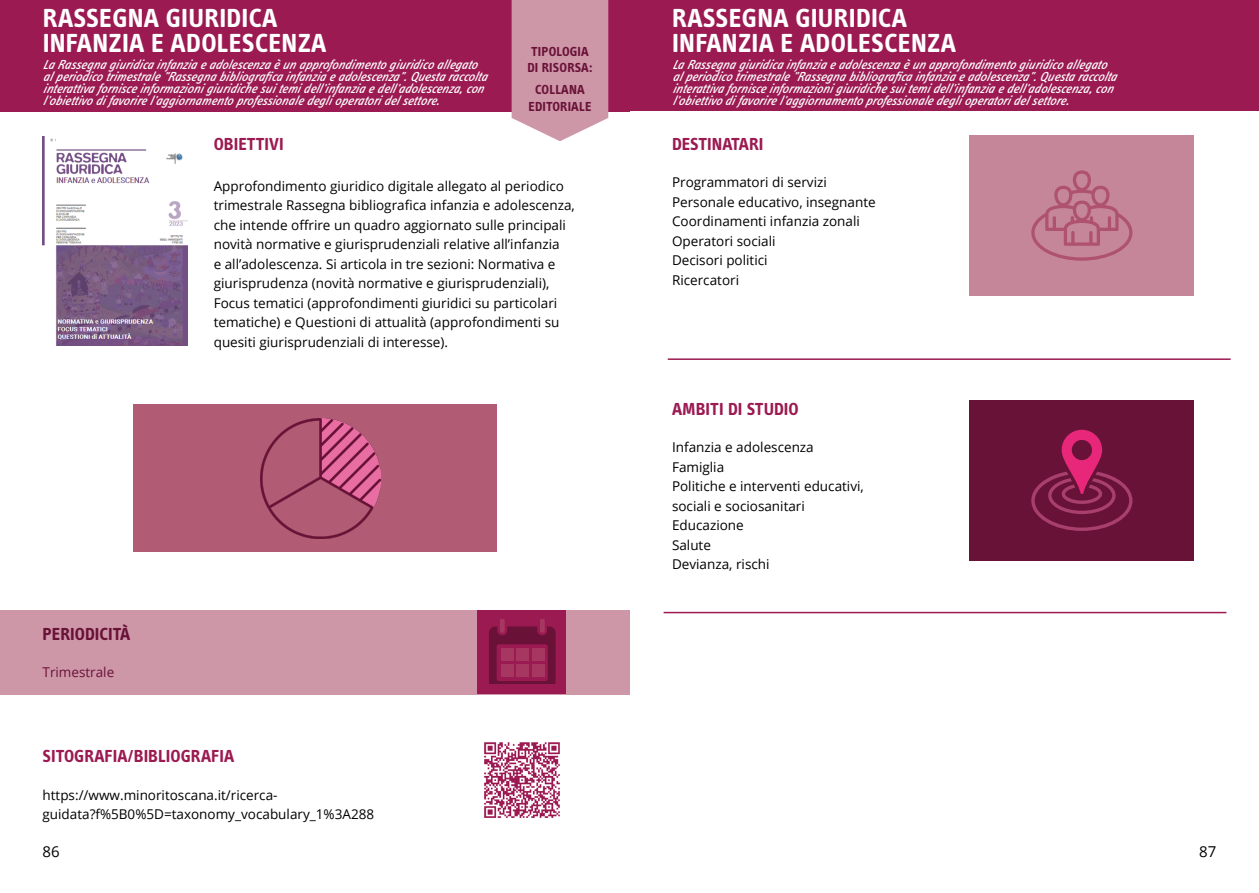
<style>
.page{position:relative;width:1259px;height:893px;background:#fff}
.page>*{position:absolute;margin:0;border:0;box-sizing:border-box;transform-origin:0 0}
.TITOLO_scheda{font:700 27px "Info Text Pro";letter-spacing:.01em;color:#fff}
.titolo_SEZIONE_scheda_fuchsia{font:700 18px "Info Text Pro";color:#9c1a52}
.titolo_SEZIONE_scheda_fuchsia-2{font:700 18px "Info Text Pro";color:#691237}
.t1{font:15px "Open Sans";color:#000}
.CORPO_DEL_TESTO{font:13.5px/19.5px "Open Sans";color:#000}
.SOTTOTITOLO_scheda_TRE_righe{font:italic 13.5px/12px "Info Text Pro";color:#fff}
.testo_LINGUETTA_fuchsia{font:700 13.5px "Info Text Pro";letter-spacing:.01em;color:#691237}
.CORPO_DEL_TESTO-2{font:13.5px "Open Sans";color:#691237}
</style>
<div class="page">
<div style="left:0;top:610px;width:629px;height:84px;background:#ce97a8"></div>
<div style="left:477px;top:610px;width:89px;height:84px;background:#9c1a52"></div>
<svg style="left:489px;top:620px;width:66px;height:63px"></svg>
<div style="left:501px;top:648px;width:12px;height:13px;background:#a53760"></div>
<div style="left:516px;top:648px;width:12px;height:13px;background:#a53760"></div>
<div style="left:501px;top:664px;width:12px;height:13px;background:#a53760"></div>
<div style="left:516px;top:664px;width:12px;height:13px;background:#a53760"></div>
<div style="left:532px;top:648px;width:12px;height:13px;background:#a53760"></div>
<div style="left:532px;top:664px;width:12px;height:13px;background:#a53760"></div>
<div style="left:0;top:0;width:629px;height:111px;background:#9c1a52"></div>
<svg style="left:511px;top:0;width:97px;height:141px;background:#d19eae"></svg>
<img style="left:42px;top:136px;width:145px;height:209px">
<img style="left:484px;top:742px;width:76px;height:76px">
<div style="left:133px;top:404px;width:363px;height:148px;background:#b25b75"></div>
<img style="left:261px;top:419px;width:119px;height:119px">
<div style="left:630px;top:1px;width:629px;height:110px;background:#9c1a52"></div>
<hr style="left:668px;top:358px;width:562px;height:2px;background:#9c1a52">
<hr style="left:663px;top:612px;width:563px;height:1px;background:#9c1a52">
<div style="left:969px;top:135px;width:225px;height:161px;background:#c6869a"></div>
<svg style="left:1031px;top:170px;width:101px;height:91px"></svg>
<div style="left:969px;top:400px;width:225px;height:160px;background:#691237"></div>
<svg style="left:1031px;top:430px;width:101px;height:101px"></svg>
<p class="TITOLO_scheda" style="left:43px;top:1px;width:236px">RASSEGNA GIURIDICA</p>
<p class="TITOLO_scheda" style="left:43px;top:27px;width:285px">INFANZIA E ADOLESCENZA</p>
<p class="SOTTOTITOLO_scheda_TRE_righe" style="left:43px;top:58px;width:450px">LaRassegnagiuridicainfanziaeadolescenzaèunapprofondimentogiuridicoallegato al periodicotrimestrale"Rassegnabibliograficainfanziaeadolescenza".Questaraccolta interattivafornisceinformazioni giuridichesui temi dell 'infanziaedell 'adolescenza,con l 'obiettivodi favorirel 'aggiornamentoprofessionaledegli operatori del settore.</p>
<p class="titolo_SEZIONE_scheda_fuchsia" style="left:214px;top:133px;width:71px">OBIETTIVI</p>
<p class="CORPO_DEL_TESTO" style="left:214px;top:176px;width:363px">Approfondimento giuridico digitale allegato al periodico trimestrale Rassegna bibliografica infanzia e adolescenza, che intende offrire un quadro aggiornato sulle principali novità normative e giurisprudenziali relative all’infanzia<br>e all’adolescenza. Si articola in tre sezioni: Normativa e giurisprudenza (novità normative e giurisprudenziali), Focus tematici (approfondimenti giuridici su particolari tematiche) e Questioni di attualità (approfondimenti su quesiti giurisprudenziali di interesse).</p>
<p class="testo_LINGUETTA_fuchsia" style="left:531px;top:43px;width:59px">TIPOLOGIA</p>
<p class="testo_LINGUETTA_fuchsia" style="left:527px;top:59px;width:67px">DI RISORSA:</p>
<p class="testo_LINGUETTA_fuchsia" style="left:535px;top:82px;width:51px">COLLANA</p>
<p class="testo_LINGUETTA_fuchsia" style="left:528px;top:98px;width:64px">EDITORIALE</p>
<p class="titolo_SEZIONE_scheda_fuchsia-2" style="left:43px;top:623px;width:89px">PERIODICITÀ</p>
<p class="CORPO_DEL_TESTO-2" style="left:43px;top:663px;width:73px">Trimestrale</p>
<p class="titolo_SEZIONE_scheda_fuchsia" style="left:43px;top:745px;width:193px">SITOGRAFIA/BIBLIOGRAFIA</p>
<p class="CORPO_DEL_TESTO" style="left:43px;top:785px;width:333px">https://www.minoritoscana.it/ricerca&shy;guidata?f%5B0%5D=taxonomy_vocabulary_1%3A288</p>
<p class="TITOLO_scheda" style="left:672px;top:1px;width:236px">RASSEGNA GIURIDICA</p>
<p class="TITOLO_scheda" style="left:672px;top:27px;width:285px">INFANZIA E ADOLESCENZA</p>
<p class="SOTTOTITOLO_scheda_TRE_righe" style="left:672px;top:58px;width:450px">LaRassegnagiuridicainfanziaeadolescenzaèunapprofondimentogiuridicoallegato al periodicotrimestrale"Rassegnabibliograficainfanziaeadolescenza".Questaraccolta interattivafornisceinformazioni giuridichesui temi dell 'infanziaedell 'adolescenza,con l 'obiettivodi favorirel 'aggiornamentoprofessionaledegli operatori del settore.</p>
<p class="titolo_SEZIONE_scheda_fuchsia" style="left:672px;top:133px;width:93px">DESTINATARI</p>
<p class="CORPO_DEL_TESTO" style="left:672px;top:172px;width:156px">Programmatori di servizi</p>
<p class="CORPO_DEL_TESTO" style="left:672px;top:192px;width:205px">Personale educativo, insegnante<br>Coordinamenti infanzia zonali</p>
<p class="CORPO_DEL_TESTO" style="left:672px;top:231px;width:105px">Operatori sociali</p>
<p class="CORPO_DEL_TESTO" style="left:672px;top:250px;width:97px">Decisori politici</p>
<p class="CORPO_DEL_TESTO" style="left:672px;top:270px;width:69px">Ricercatori</p>
<p class="titolo_SEZIONE_scheda_fuchsia" style="left:672px;top:398px;width:128px">AMBITI DI STUDIO</p>
<p class="CORPO_DEL_TESTO" style="left:672px;top:437px;width:143px">Infanzia e adolescenza</p>
<p class="CORPO_DEL_TESTO" style="left:672px;top:456px;width:54px">Famiglia</p>
<p class="CORPO_DEL_TESTO" style="left:672px;top:476px;width:193px">Politiche e interventi educativi, sociali e sociosanitari</p>
<p class="CORPO_DEL_TESTO" style="left:672px;top:515px;width:73px">Educazione</p>
<p class="CORPO_DEL_TESTO" style="left:672px;top:534px;width:40px">Salute</p>
<p class="CORPO_DEL_TESTO" style="left:672px;top:554px;width:99px">Devianza, rischi</p>
<p class="t1" style="left:43px;top:841px;width:19px">86</p>
<p class="t1" style="left:1199px;top:841px;width:19px">87</p>
</div>
